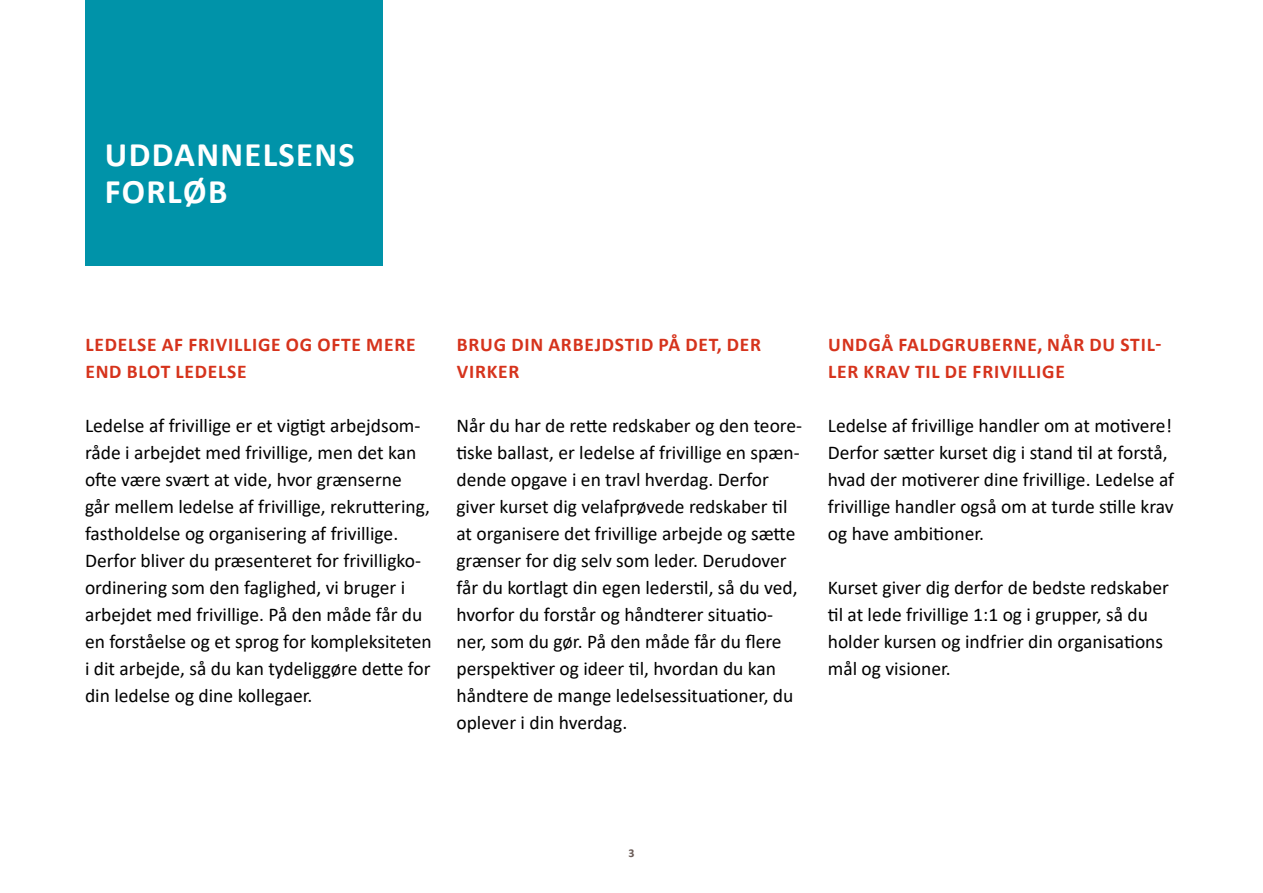
<style>
.page{position:relative;width:1263px;height:893px;background:#fff}
.page>*{position:absolute;margin:0;border:0;box-sizing:border-box;transform-origin:0 0}
.t1{font:700 34.5px/37.5px "Calibri";letter-spacing:.04em;color:#fff}
.t2{font:19.5px/27px "Calibri";color:#000}
.t3{font:700 19.5px/27px "Calibri";letter-spacing:.04em;color:#d6331c}
.t4{font:700 12px "Calibri";color:#6a5b57}
</style>
<div class="page">
<div style="left:85px;top:0;width:298px;height:266px;background:#0093a9"></div>
<h1 class="t1" style="left:105px;top:135px;width:252px">UDDANNELSENS<br>FORLØB</h1>
<p class="t3" style="left:85px;top:331px;width:332px">LEDELSE AF FRIVILLIGE OG OFTE MERE<br>END BLOT LEDELSE</p>
<p class="t2" style="left:85px;top:412px;width:348px">Ledelse af frivillige er et vigtigt arbejdsom&shy;råde i arbejdet med frivillige, men det kan ofte være svært at vide, hvor grænserne<br>går mellem ledelse af frivillige, rekruttering, fastholdelse og organisering af frivillige.<br>Derfor bliver du præsenteret for frivilligko&shy;ordinering som den faglighed, vi bruger i arbejdet med frivillige. På den måde får du en forståelse og et sprog for kompleksiteten i dit arbejde, så du kan tydeliggøre dette for din ledelse og dine kollegaer.</p>
<p class="t3" style="left:457px;top:331px;width:306px">BRUG DIN ARBEJDSTID PÅ DET, DER<br>VIRKER</p>
<p class="t2" style="left:456px;top:412px;width:347px">Når du har de rette redskaber og den teore&shy;tiske ballast, er ledelse af frivillige en spæn&shy;dende opgave i en travl hverdag. Derfor giver kurset dig velafprøvede redskaber til at organisere det frivillige arbejde og sætte grænser for dig selv som leder. Derudover får du kortlagt din egen lederstil, så du ved, hvorfor du forstår og håndterer situatio&shy;ner, som du gør. På den måde får du flere perspektiver og ideer til, hvordan du kan håndtere de mange ledelsessituationer, du oplever i din hverdag.</p>
<p class="t3" style="left:828px;top:331px;width:335px">UNDGÅ FALDGRUBERNE, NÅR DU STIL-<br>LER KRAV TIL DE FRIVILLIGE</p>
<p class="t2" style="left:828px;top:412px;width:348px">Ledelse af frivillige handler om at motivere!<br>Derfor sætter kurset dig i stand til at forstå, hvad der motiverer dine frivillige. Ledelse af frivillige handler også om at turde stille krav og have ambitioner.</p>
<p class="t2" style="left:828px;top:574px;width:343px">Kurset giver dig derfor de bedste redskaber til at lede frivillige 1:1 og i grupper, så du holder kursen og indfrier din organisations mål og visioner.</p>
<p class="t4" style="left:628px;top:845px;width:8px">3</p>
</div>
